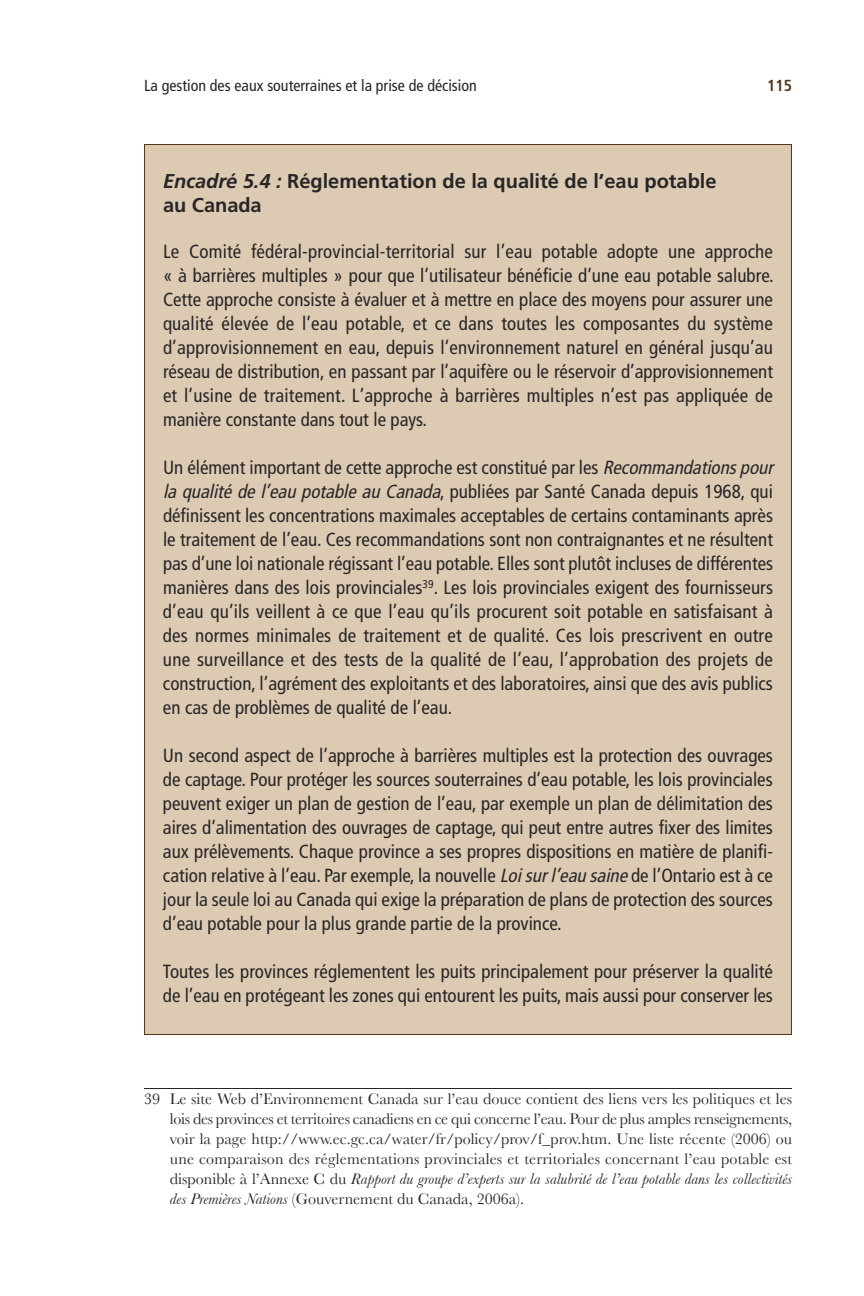
<style>
.page{position:relative;width:864px;height:1296px;background:#fff}
.page>*{position:absolute;margin:0;border:0;box-sizing:border-box;transform-origin:0 0}
.t1{font:700 20px/24px "Frutiger";color:#272627}
.t2{font:condensed 19px/24px "Frutiger";color:#272627;text-align:justify}
.t3{font:16px/20px "Baskerville";color:#272627;text-align:justify}
.t4{font:condensed 16px "Frutiger";color:#272627}
.t5{font:700 condensed 16px "Frutiger";color:#56371e}
.s1{font-style:italic}
</style>
<div class="page">
<hr style="left:144px;top:1088px;width:648px;height:1px;background:#272627">
<div style="left:145px;top:145px;width:646px;height:889px;background:#ddcab2"></div>
<p class="t4" style="left:144px;top:79px;width:334px">La gestion des eaux souterraines et la prise de décision</p>
<p class="t5" style="left:767px;top:79px;width:26px">115</p>
<p class="t1" style="left:163px;top:171px;width:555px"><span class="s1">Encadré 5.4 :</span> Réglementation de la qualité de l’eau potable au Canada</p>
<p class="t2" style="left:163px;top:241px;width:612px">Le Comité fédéral-provincial-territorial sur l’eau potable adopte une approche « à barrières multiples » pour que l’utilisateur bénéficie d’une eau potable salubre.<br>Cette approche consiste à évaluer et à mettre en place des moyens pour assurer une qualité élevée de l’eau potable, et ce dans toutes les composantes du système d’approvisionnement en eau, depuis l’environnement naturel en général jusqu’au réseau de distribution, en passant par l’aquifère ou le réservoir d’approvisionnement et l’usine de traitement. L’approche à barrières multiples n’est pas appliquée de manière constante dans tout le pays.</p>
<p class="t2" style="left:163px;top:457px;width:615px;text-align:left">Un élément important de cette approche est constitué par les <span class="s1">Recommandationspour la qualité de l’eau potable au Canada</span>, publiées par Santé Canada depuis 1968, qui définissent les concentrations maximales acceptables de certains contaminants après le traitement de l’eau. Ces recommandations sont non contraignantes et ne résultent pas d’une loi nationale régissant l’eau potable. Elles sont plutôt incluses de différentes manières dans des lois provinciales<sup>39</sup>. Les lois provinciales exigent des fournisseurs d’eau qu’ils veillent à ce que l’eau qu’ils procurent soit potable en satisfaisant à des normes minimales de traitement et de qualité. Ces lois prescrivent en outre une surveillance et des tests de la qualité de l’eau, l’approbation des projets de construction, l’agrément des exploitants et des laboratoires, ainsi que des avis publics en cas de problèmes de qualité de l’eau.</p>
<p class="t2" style="left:163px;top:745px;width:612px">Un second aspect de l’approche à barrières multiples est la protection des ouvrages de captage. Pour protéger les sources souterraines d’eau potable, les lois provinciales peuvent exiger un plan de gestion de l’eau, par exemple un plan de délimitation des aires d’alimentation des ouvrages de captage, qui peut entre autres fixer des limites aux prélèvements. Chaque province a ses propres dispositions en matière de planifi&shy;cation relative à l’eau. Par exemple, la nouvelle <span class="s1">Loisurl’eau saine</span>de l’Ontario est à ce jour la seule loi au Canada qui exige la préparation de plans de protection des sources d’eau potable pour la plus grande partie de la province.</p>
<p class="t2" style="left:163px;top:961px;width:612px">Toutes les provinces réglementent les puits principalement pour préserver la qualité de l’eau en protégeant les zones qui entourent les puits, mais aussi pour conserver les</p>
<p class="t3" style="left:170px;top:1089px;width:624px;text-indent:-26px">39 Le site Web d’Environnement Canada sur l’eau douce contient des liens vers les politiques et les lois des provinces et territoires canadiens en ce qui concerne l’eau. Pour de plus amples renseignements, voir la page http://www.ec.gc.ca/water/fr/policy/prov/f_prov.htm. Une liste récente (2006) ou une comparaison des réglementations provinciales et territoriales concernant l’eau potable est disponible à l’Annexe C du <span class="s1">Rapport du groupe d’experts sur la salubrité de l’eau potable dans les collectivités des Premières Nations</span> (Gouvernement du Canada, 2006a).</p>
</div>
